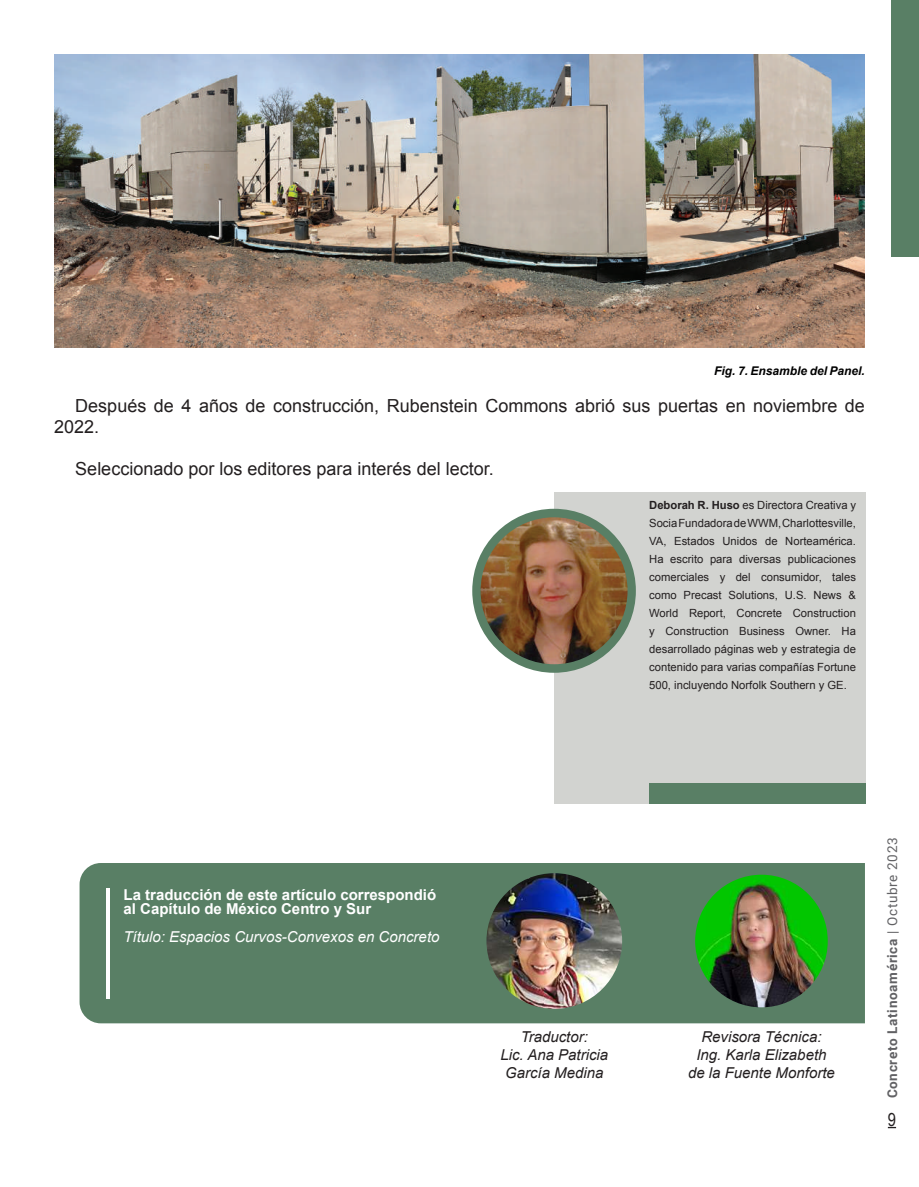
<style>
.page{position:relative;width:919px;height:1187px;background:#fff}
.page>*{position:absolute;margin:0;border:0;box-sizing:border-box;transform-origin:0 0}
.t1{font:18px/21px "Arial";color:#231f20}
.t2{font:18px "Arial Narrow";color:#231f20}
.t3{font:italic 15px/18px "Arial";color:#231f20;text-align:center}
.t4{font:700 15px/13.5px "Arial";color:#fff}
.t5{font:italic 15px "Arial";color:#fff}
.t6{font:700 13.5px "Roboto";letter-spacing:.05em;color:#616164}
.t7{font:italic 700 12px "Arial";color:#000001}
.t8{font:11.25px/18px "Arial";color:#231f20;text-align:justify}
.s1{font-weight:700}
.s2{font-weight:400}
</style>
<div class="page">
<svg style="left:887px;top:1126px;width:9px;height:2px"></svg>
<div style="left:891px;top:0;width:27px;height:256px;background:#597f65"></div>
<img style="left:54px;top:54px;width:810px;height:293px">
<div style="left:80px;top:863px;width:784px;height:160px;background:#597f65"></div>
<img style="left:695px;top:874px;width:132px;height:133px;border-radius:66px">
<hr style="left:106px;top:888px;width:4px;height:110px;background:#fff">
<img style="left:486px;top:873px;width:136px;height:135px;border-radius:68px">
<div style="left:554px;top:492px;width:311px;height:312px;background:#d2d3d0"></div>
<div style="left:472px;top:508px;width:163px;height:164px;background:#597f65;border-radius:50%"></div>
<img style="left:480px;top:517px;width:147px;height:147px;border-radius:73px">
<div style="left:648px;top:783px;width:217px;height:21px;background:#597f65"></div>
<p class="t7" style="left:714px;top:362px;width:152px">Fig. 7. Ensamble del Panel.</p>
<h1 class="t1" style="left:54px;top:395px;width:812px;text-indent:21px">Después de 4 años de construcción, Rubenstein Commons abrió sus puertas en noviembre de<br>2022.</h1>
<h1 class="t1" style="left:75px;top:458px;width:420px">Seleccionado por los editores para interés del lector.</h1>
<p class="t8" style="left:649px;top:495px;width:208px"><span class="s1">Deborah R. Huso</span> es Directora Creativa y Socia Fundadora de WWM, Charlottesville, VA, Estados Unidos de Norteamérica.<br>Ha escrito para diversas publicaciones comerciales y del consumidor, tales como Precast Solutions, U.S. News &amp; World Report, Concrete Construction y Construction Business Owner. Ha desarrollado páginas web y estrategia de contenido para varias compañías Fortune 500, incluyendo Norfolk Southern y GE.</p>
<h2 class="t4" style="left:123px;top:888px;width:314px">La traducción de este artículo correspondió al Capítulo de México Centro y Sur</h2>
<h2 class="t5" style="left:123px;top:927px;width:317px">Título: Espacios Curvos-Convexos en Concreto</h2>
<h2 class="t3" style="left:500px;top:1027px;width:109px">Traductor:<br>Lic. Ana Patricia<br>García Medina</h2>
<h2 class="t3" style="left:688px;top:1027px;width:148px">Revisora Técnica:<br>Ing. Karla Elizabeth de la Fuente Monforte</h2>
<p class="t6" style="left:882px;top:1098px;width:262px;rotate:-90deg">Concreto Latinoamérica <span class="s2">| Octubre 2023</span></p>
<h1 class="t2" style="left:887px;top:1105px;width:10px">9</h1>
</div>
